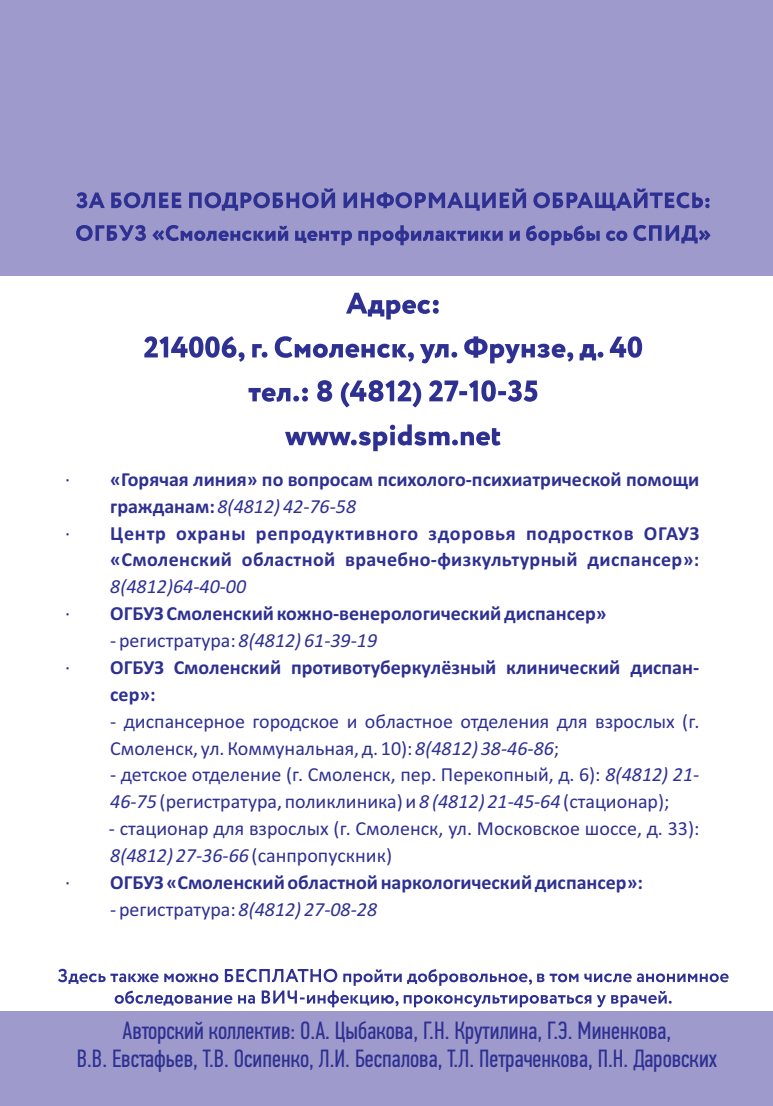
<style>
.page{position:relative;width:773px;height:1106px;background:#fff}
.page>*{position:absolute;margin:0;border:0;box-sizing:border-box;transform-origin:0 0}
.t1{font:25px/27.2px "PF Din Text Comp Pro";color:#2e3092;text-align:center}
.t2{font:20px/26.8px "Calibri";color:#2e3092}
.t3{font:700 20px/26.8px "Calibri";color:#2e3092}
.t4{font:700 20px/26.8px "Calibri";letter-spacing:.02em;color:#2e3092;text-align:right}
.t5{font:italic 20px "Calibri";color:#2e3092}
.s1{font-weight:400}
.s2{font-weight:400;font-style:italic}
.s3{font-style:normal}
.s4{font-style:italic}
</style>
<div class="page">
<div style="left:0;top:0;width:772px;height:1106px;background:#9e9acb"></div>
<div style="left:0;top:276px;width:772px;height:734px;background:#fff"></div>
<svg style="left:76px;top:188px;width:633px;height:57px"></svg>
<svg style="left:435px;top:225px;width:275px;height:20px"></svg>
<svg style="left:144px;top:293px;width:498px;height:109px"></svg>
<svg style="left:285px;top:380px;width:252px;height:71px"></svg>
<svg style="left:58px;top:968px;width:670px;height:39px"></svg>
<p class="t3" style="left:110px;top:467px;width:590px;text-indent:-45px"><span class="s1">·</span> «Горячая линия» по вопросам психолого-психиатрической помощи гражданам: <span class="s2">8(4812) 42-76-58</span></p>
<p class="t4" style="left:65px;top:521px;width:635px"><span class="s1">·</span> Центр охраны репродуктивного здоровья подростков ОГАУЗ «Смоленский областной врачебно-физкультурный диспансер»:</p>
<p class="t5" style="left:110px;top:578px;width:137px">8(4812)64-40-00</p>
<p class="t3" style="left:65px;top:602px;width:543px"><span class="s1">·</span> ОГБУЗ Смоленский кожно-венерологический диспансер»</p>
<p class="t3" style="left:110px;top:655px;width:590px;text-indent:-45px"><span class="s1">·</span> ОГБУЗ Смоленский противотуберкулёзный клинический диспан&shy;сер»:</p>
<p class="t5" style="left:110px;top:632px;width:268px"><span class="s3">- регистратура:</span> 8(4812) 61-39-19</p>
<p class="t2" style="left:110px;top:709px;width:590px">- диспансерное городское и областное отделения для взрослых (г.<br>Смоленск, ул. Коммунальная, д. 10): <span class="s4">8(4812) 38-46-86</span>;</p>
<p class="t2" style="left:110px;top:763px;width:590px">- детское отделение (г. Смоленск, пер. Перекопный, д. 6): <span class="s4">8(4812) 21-<br>46-75</span> (регистратура, поликлиника) и <span class="s4">8 (4812) 21-45-64</span> (стационар);</p>
<p class="t2" style="left:109px;top:816px;width:592px">- стационар для взрослых (г. Смоленск, ул. Московское шоссе, д. 33):<br><span class="s4">8(4812) 27-36-66</span> (санпропускник)</p>
<p class="t3" style="left:65px;top:870px;width:579px"><span class="s1">·</span> ОГБУЗ «Смоленский областной наркологический диспансер»:</p>
<p class="t5" style="left:110px;top:900px;width:268px"><span class="s3">- регистратура:</span> 8(4812) 27-08-28</p>
<p class="t1" style="left:77px;top:1019px;width:641px">Авторский коллектив: О.А. Цыбакова, Г.Н. Крутилина, Г.Э. Миненкова,<br>В.В. Евстафьев, Т.В. Осипенко, Л.И. Беспалова, Т.Л. Петраченкова, П.Н. Даровских</p>
</div>
